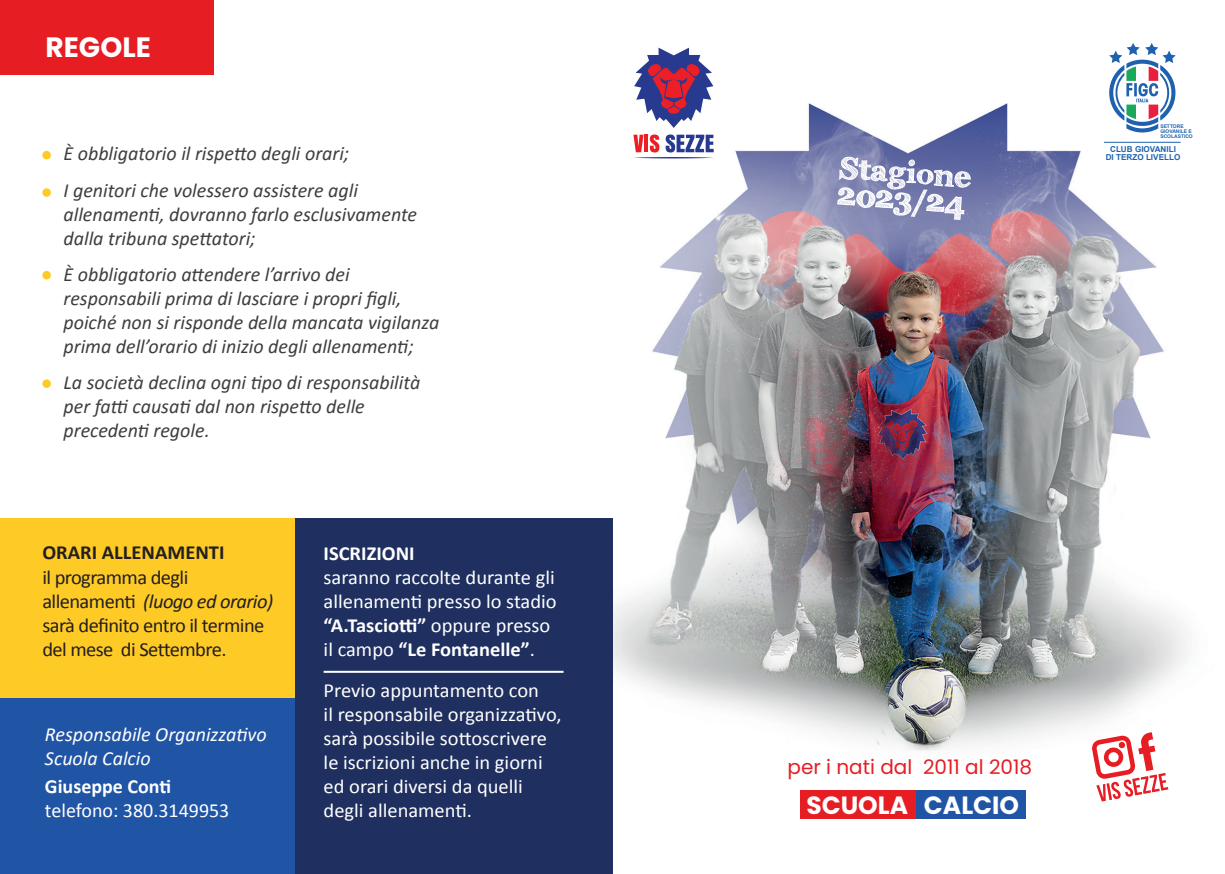
<style>
.page{position:relative;width:1225px;height:874px;background:#fff}
.page>*{position:absolute;margin:0;border:0;box-sizing:border-box;transform-origin:0 0}
.t1{font:700 28px "Poppins";color:#fff}
.t2{font:700 25px "Poppins";color:#fff}
.t3{font:italic 20px/24px "Calibri";color:#3e3e3f}
.t4{font:20px/24px "Calibri";color:#fff}
.t5{font:20px/24px "Calibri";letter-spacing:-.03em;color:#231f20}
.t6{font:italic 20px/24px "Calibri";color:#fff}
.t7{font:700 20px "Calibri";color:#fff}
.t8{font:20px "Poppins";color:#e71d24}
.t9{font:700 20px "Calibri";color:#231f20}
.t10{font:700 8.2px/8.2px "Arial";color:#1e62af;text-align:center}
.t11{font:700 5px/5px "Arial";color:#1e62af}
.s1{font-style:italic}
.s2{font-weight:700}
</style>
<div class="page">
<img style="left:612px;top:55px;width:579px;height:818px">
<div style="left:0;top:0;width:213px;height:74px;background:#e71d24"></div>
<div style="left:0;top:518px;width:295px;height:182px;background:#feca26"></div>
<div style="left:295px;top:518px;width:317px;height:355px;background:#1f3060"></div>
<div style="left:0;top:698px;width:295px;height:175px;background:#2054a5"></div>
<div style="left:42px;top:151px;width:9px;height:8px;background:#feca26;border-radius:50%"></div>
<div style="left:42px;top:188px;width:9px;height:9px;background:#feca26;border-radius:50%"></div>
<div style="left:42px;top:271px;width:9px;height:8px;background:#feca26;border-radius:50%"></div>
<div style="left:42px;top:379px;width:9px;height:9px;background:#feca26;border-radius:50%"></div>
<hr style="left:324px;top:670px;width:239px;height:2px;background:#fff">
<svg style="left:1062px;top:731px;width:106px;height:81px"></svg>
<svg style="left:632px;top:47px;width:83px;height:111px"></svg>
<div style="left:904px;top:790px;width:121px;height:28px;background:#2054a5"></div>
<div style="left:800px;top:790px;width:115px;height:28px;background:#e71d24"></div>
<svg style="left:1109px;top:43px;width:66px;height:89px"></svg>
<hr style="left:1104px;top:142px;width:76px;height:1px;background:#1e62af">
<svg style="left:837px;top:156px;width:133px;height:64px"></svg>
<h1 class="t1" style="left:46px;top:31px;width:107px">REGOLE</h1>
<p class="t3" style="left:64px;top:135px;width:296px;line-height:36px">È obbligatorio il rispetto degli orari;<br>I genitori che volessero assistere agli</p>
<p class="t3" style="left:64px;top:201px;width:355px">allenamenti, dovranno farlo esclusivamente dalla tribuna spettatori;</p>
<p class="t3" style="left:64px;top:261px;width:377px">È obbligatorio attendere l’arrivo dei responsabili prima di lasciare i propri figli, poiché non si risponde della mancata vigilanza prima dell’orario di inizio degli allenamenti;</p>
<p class="t3" style="left:64px;top:369px;width:358px">La società declina ogni tipo di responsabilità per fatti causati dal non rispetto delle precedenti regole.</p>
<p class="t9" style="left:42px;top:539px;width:184px">ORARI ALLENAMENTI</p>
<p class="t5" style="left:42px;top:564px;width:232px">il programma degli allenamenti <span class="s1">(luogo ed orario) </span>sarà definito entro il termine del mese di Settembre.</p>
<p class="t6" style="left:45px;top:721px;width:223px">Responsabile Organizzativo<br>Scuola Calcio</p>
<p class="t7" style="left:45px;top:773px;width:128px">Giuseppe Conti</p>
<p class="t4" style="left:45px;top:798px;width:186px">telefono: 380.3149953</p>
<p class="t7" style="left:324px;top:540px;width:93px">ISCRIZIONI</p>
<p class="t4" style="left:324px;top:565px;width:234px">saranno raccolte durante gli allenamenti presso lo stadio <span class="s2">“A.Tasciotti”</span> oppure presso il campo <span class="s2">“Le Fontanelle”</span>.</p>
<p class="t4" style="left:324px;top:677px;width:239px">Previo appuntamento con<br>il responsabile organizzativo, sarà possibile sottoscrivere le iscrizioni anche in giorni ed orari diversi da quelli degli allenamenti.</p>
<p class="t11" style="left:1160px;top:124px;width:34px">SETTORE<br>GIOVANILE E<br>SCOLASTICO</p>
<p class="t10" style="left:1105px;top:145px;width:76px">CLUB GIOVANILI<br>DI TERZO LIVELLO</p>
<p class="t8" style="left:787px;top:755px;width:246px">per i nati dal 2011 al 2018</p>
<p class="t2" style="left:806px;top:789px;width:214px">SCUOLA CALCIO</p>
</div>
